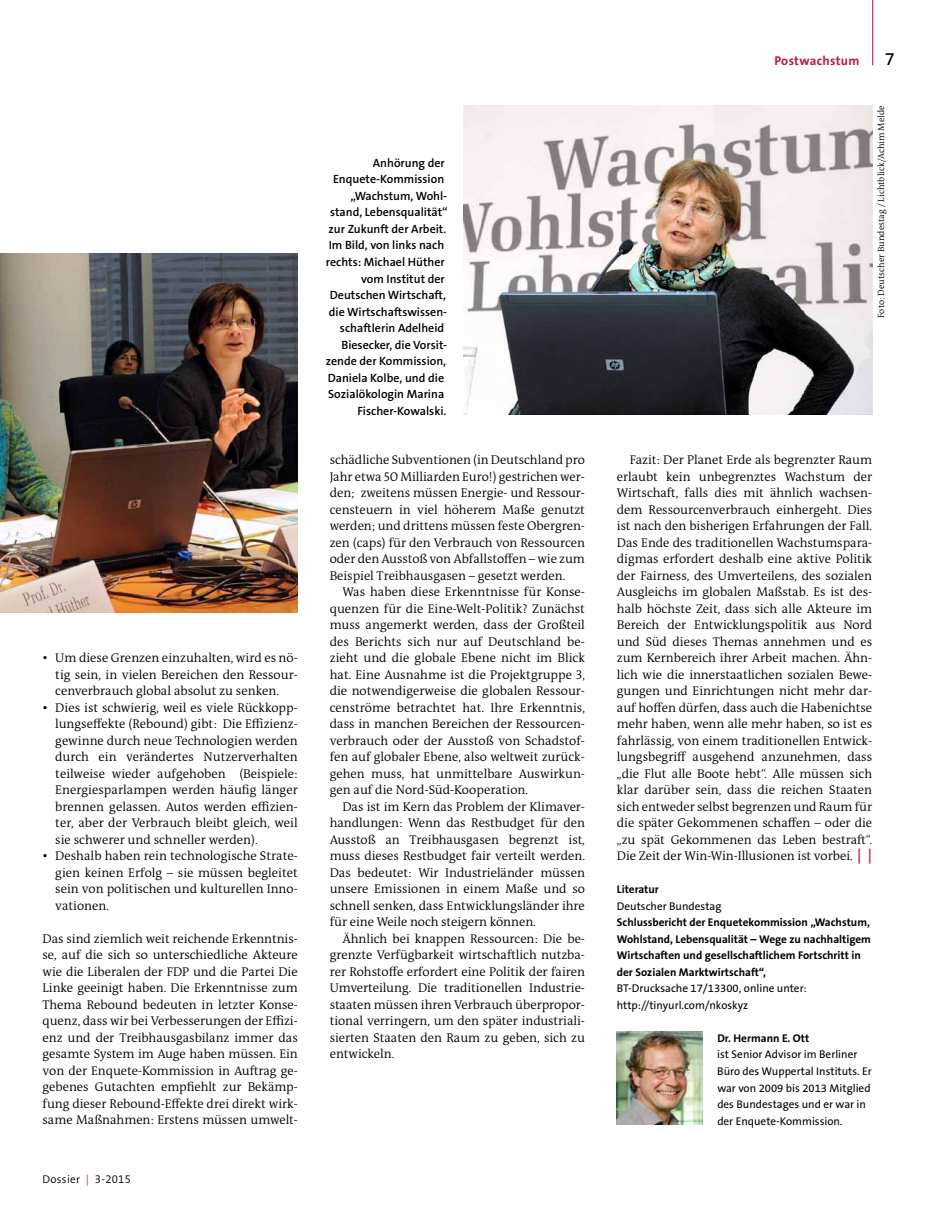
<style>
.page{position:relative;width:936px;height:1221px;background:#fff}
.page>*{position:absolute;margin:0;border:0;box-sizing:border-box;transform-origin:0 0}
.t1{font:18px "The Sans B W5 Plain";color:#000}
.t2{font:300 12.75px/16.5px "The Antiqua B";letter-spacing:-.005em;color:#000;text-align:justify}
.t3{font:700 12.75px "The Sans B W7";letter-spacing:.025em;color:#bd1a3b}
.t4{font:600 12px/16.5px "The Sans B W6";color:#000;text-align:right}
.t5{font:11.25px/16.5px "The Sans B W5 Plain";color:#000}
.t6{font:700 11.25px/16.5px "The Sans B W7";color:#000}
.t7{font:300 11.25px "The Sans B W4";letter-spacing:.025em;color:#000}
.t8{font:300 9px "The Antiqua B";color:#000}
.s1{font-weight:600}
.s2{color:#bd1a3b}
.s3{font-family:"The Sans B W6";font-weight:600;font-size:15px;color:#bd1a3b}
</style>
<div class="page">
<hr style="left:872px;top:0;width:1px;height:65px;background:#bd1a3b">
<img style="left:617px;top:1031px;width:85px;height:93px">
<img style="left:0;top:254px;width:298px;height:358px">
<img style="left:463px;top:105px;width:409px;height:309px">
<p class="t2" style="left:55px;top:649px;width:244px;text-indent:-13px"><span class="s1">•</span> Um diese Grenzen einzuhalten, wird es nö&shy;tig sein, in vielen Bereichen den Ressour&shy;cenverbrauch global absolut zu senken.</p>
<p class="t2" style="left:55px;top:699px;width:244px;text-indent:-13px"><span class="s1">•</span> Dies ist schwierig, weil es viele Rückkopp&shy;lungseffekte (Rebound) gibt: Die Effizienz&shy;gewinne durch neue Technologien werden durch ein verändertes Nutzerverhalten teilweise wieder aufgehoben (Beispiele:<br>Energiesparlampen werden häufig länger brennen gelassen. Autos werden effizien&shy;ter, aber der Verbrauch bleibt gleich, weil sie schwerer und schneller werden).</p>
<p class="t2" style="left:55px;top:847px;width:244px;text-indent:-13px"><span class="s1">•</span> Deshalb haben rein technologische Strate&shy;gien keinen Erfolg – sie müssen begleitet sein von politischen und kulturellen Inno&shy;vationen.</p>
<p class="t2" style="left:43px;top:930px;width:257px">Das sind ziemlich weit reichende Erkenntnis&shy;se, auf die sich so unterschiedliche Akteure wie die Liberalen der FDP und die Partei Die Linke geeinigt haben. Die Erkenntnisse zum Thema Rebound bedeuten in letzter Konse&shy;quenz, dass wir bei Verbesserungen der Effizi&shy;enz und der Treibhausgasbilanz immer das gesamte System im Auge haben müssen. Ein von der Enquete-Kommission in Auftrag ge&shy;gebenes Gutachten empfiehlt zur Bekämp&shy;fung dieser Rebound-Effekte drei direkt wirk&shy;same Maßnahmen: Erstens müssen umwelt-</p>
<p class="t7" style="left:43px;top:1171px;width:90px">Dossier <span class="s2">|</span> 3-2015</p>
<p class="t4" style="left:326px;top:155px;width:123px">Anhörung der<br>Enquete-Kommission „Wachstum, Wohl&shy;stand, Lebensqualität“ zur Zukunft der Arbeit.<br>I m Bild, von links nach rechts: Michael Hüther vom I nstitut der<br>Deutschen Wirtschaft, die Wirtschaftswissen&shy;schaftlerin Adelheid<br>Biesecker, die Vorsit&shy;zende der Kommission,<br>Daniela Kolbe, und die<br>Sozialökologin Marina<br>Fischer-Kowalski.</p>
<p class="t2" style="left:330px;top:451px;width:257px">schädliche Subventionen (in Deutschland pro Jahr etwa 50 Milliarden Euro!) gestrichen wer&shy;den; zweitens müssen Energie- und Ressour&shy;censteuern in viel höherem Maße genutzt werden; und drittens müssen feste Obergren&shy;zen (caps) für den Verbrauch von Ressourcen oder den Ausstoß von Abfallstoffen – wie zum Beispiel Treibhausgasen – gesetzt werden.</p>
<p class="t2" style="left:330px;top:583px;width:257px;text-indent:13px">Was haben diese Erkenntnisse für Konse&shy;quenzen für die Eine-Welt-Politik? Zunächst muss angemerkt werden, dass der Großteil des Berichts sich nur auf Deutschland be&shy;zieht und die globale Ebene nicht im Blick hat. Eine Ausnahme ist die Projektgruppe 3, die notwendigerweise die globalen Ressour&shy;cenströme betrachtet hat. Ihre Erkenntnis, dass in manchen Bereichen der Ressourcen&shy;verbrauch oder der Ausstoß von Schadstof&shy;fen auf globaler Ebene, also weltweit zurück&shy;gehen muss, hat unmittelbare Auswirkun&shy;gen auf die Nord-Süd-Kooperation.</p>
<p class="t2" style="left:330px;top:797px;width:257px;text-indent:13px">Das ist im Kern das Problem der Klimaver&shy;handlungen: Wenn das Restbudget für den Ausstoß an Treibhausgasen begrenzt ist, muss dieses Restbudget fair verteilt werden.<br>Das bedeutet: Wir Industrieländer müssen unsere Emissionen in einem Maße und so schnell senken, dass Entwicklungsländer ihre für eine Weile noch steigern können.</p>
<p class="t2" style="left:330px;top:929px;width:257px;text-indent:13px">Ähnlich bei knappen Ressourcen: Die be&shy;grenzte Verfügbarkeit wirtschaftlich nutzba&shy;rer Rohstoffe erfordert eine Politik der fairen Umverteilung. Die traditionellen Industrie&shy;staaten müssen ihren Verbrauch überpropor&shy;tional verringern, um den später industriali&shy;sierten Staaten den Raum zu geben, sich zu entwickeln.</p>
<p class="t3" style="left:774px;top:53px;width:86px">Postwachstum</p>
<h1 class="t1" style="left:884px;top:48px;width:11px">7</h1>
<p class="t8" style="left:874px;top:318px;width:214px;rotate:-90deg">Foto: Deutscher Bundestag / Lichtblick/Achim Melde</p>
<p class="t2" style="left:617px;top:451px;width:257px;text-indent:13px">Fazit: Der Planet Erde als begrenzter Raum erlaubt kein unbegrenztes Wachstum der Wirtschaft, falls dies mit ähnlich wachsen&shy;dem Ressourcenverbrauch einhergeht. Dies ist nach den bisherigen Erfahrungen der Fall.<br>Das Ende des traditionellen Wachstumspara&shy;digmas erfordert deshalb eine aktive Politik der Fairness, des Umverteilens, des sozialen Ausgleichs im globalen Maßstab. Es ist des&shy;halb höchste Zeit, dass sich alle Akteure im Bereich der Entwicklungspolitik aus Nord und Süd dieses Themas annehmen und es zum Kernbereich ihrer Arbeit machen. Ähn&shy;lich wie die innerstaatlichen sozialen Bewe&shy;gungen und Einrichtungen nicht mehr dar&shy;auf hoffen dürfen, dass auch die Habenichtse mehr haben, wenn alle mehr haben, so ist es fahrlässig, von einem traditionellen Entwick&shy;lungsbegriff ausgehend anzunehmen, dass „die Flut alle Boote hebt“. Alle müssen sich klar darüber sein, dass die reichen Staaten sich entweder selbst begrenzen und Raum für die später Gekommenen schaffen – oder die „zu spät Gekommenen das Leben bestraft“.<br>Die Zeit der Win-Win-Illusionen ist vorbei. <span class="s3">| |</span></p>
<p class="t6" style="left:617px;top:881px;width:44px">Literatur</p>
<p class="t5" style="left:617px;top:897px;width:106px">Deutscher Bundestag</p>
<p class="t6" style="left:617px;top:914px;width:255px">Schlussbericht der Enquetekommission „Wachstum, Wohlstand, Lebensqualität – Wege zu nachhaltigem Wirtschaften und gesellschaftlichem Fortschritt in der Sozialen Marktwirtschaft“,</p>
<p class="t5" style="left:617px;top:980px;width:191px">BT-Drucksache 17/13300, online unter: http://tinyurl.com/nkoskyz</p>
<p class="t6" style="left:717px;top:1029px;width:93px">Dr. Hermann E. Ott</p>
<p class="t5" style="left:717px;top:1046px;width:156px">ist Senior Advisor im Berliner<br>Büro des Wuppertal Instituts. Er war von 2009 bis 2013 Mitglied des Bundestages und er war in der Enquete-Kommission.</p>
</div>
